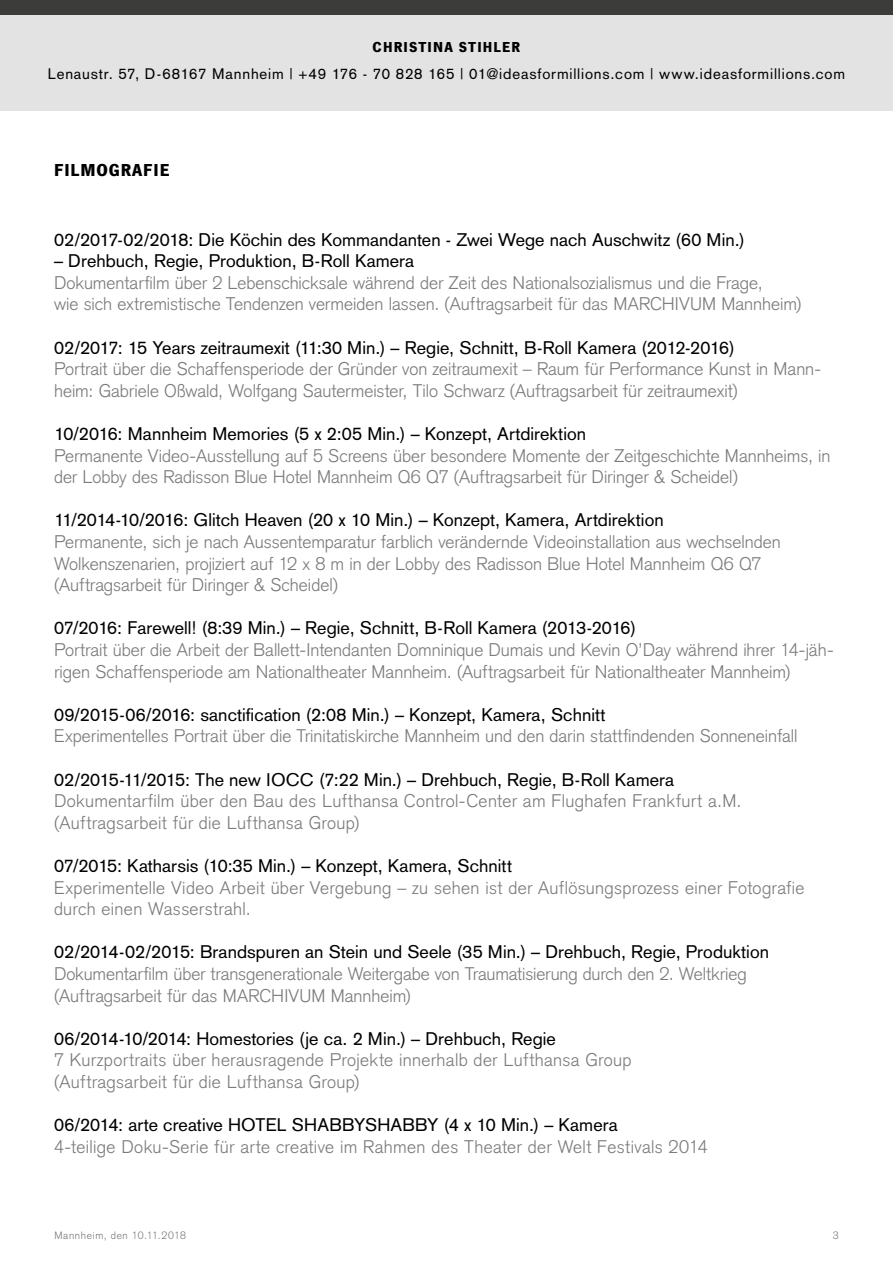
<style>
.page{position:relative;width:893px;height:1263px;background:#fff}
.page>*{position:absolute;margin:0;border:0;box-sizing:border-box;transform-origin:0 0}
.t1{font:300 18px/21.6px "Akzidenz Grotesk";color:#7c7b7b}
.t2{font:18px "Akzidenz Grotesk";color:#000}
.t3{font:300 18px/21.6px "Akzidenz Grotesk";letter-spacing:.02em;color:#7c7b7b}
.t4{font:700 18px "News Got T";letter-spacing:.05em;color:#000}
.t5{font:15px "Akzidenz Grotesk";letter-spacing:.055em;color:#000}
.t6{font:700 15px "News Got T";letter-spacing:.075em;color:#000}
.t7{font:300 10.5px "Akzidenz Grotesk";letter-spacing:.065em;color:#7c7b7b}
</style>
<div class="page">
<div style="left:0;top:13px;width:893px;height:98px;background:#e3e3e3"></div>
<div style="left:0;top:0;width:893px;height:15px;background:#3c3c3b"></div>
<p class="t6" style="left:373px;top:39px;width:149px">CHRISTINA STIHLER</p>
<p class="t5" style="left:48px;top:65px;width:799px">Lenaustr. 57, D-68167 Mannheim | +49 176 - 70 828 165 | 01@ideasformillions.com | www.ideasformillions.com</p>
<p class="t4" style="left:54px;top:159px;width:117px">FILMOGRAFIE</p>
<p class="t2" style="left:54px;top:229px;width:692px">02/2017-02/2018: Die Köchin des Kommandanten - Zwei Wege nach Auschwitz (60 Min.)</p>
<p class="t2" style="left:54px;top:250px;width:362px">– Drehbuch, Regie, Produktion, B-Roll Kamera</p>
<p class="t1" style="left:54px;top:272px;width:749px">Dokumentarfilm über 2 Lebenschicksale während der Zeit des Nationalsozialismus und die Frage,<br>wie sich extremistische Tendenzen vermeiden lassen. (Auftragsarbeit für das MARCHIVUM Mannheim)</p>
<p class="t2" style="left:54px;top:337px;width:682px">02/2017: 15 Years zeitraumexit (11:30 Min.) – Regie, Schnitt, B-Roll Kamera (2012-2016)</p>
<p class="t1" style="left:54px;top:358px;width:769px">Portrait über die Schaffensperiode der Gründer von zeitraumexit – Raum für Performance Kunst in Mann&shy;heim: Gabriele Oßwald, Wolfgang Sautermeister, Tilo Schwarz (Auftragsarbeit für zeitraumexit)</p>
<p class="t2" style="left:54px;top:423px;width:534px">10/2016: Mannheim Memories (5 x 2:05 Min.) – Konzept, Artdirektion</p>
<p class="t1" style="left:54px;top:445px;width:778px">Permanente Video-Ausstellung auf 5 Screens über besondere Momente der Zeitgeschichte Mannheims, in der Lobby des Radisson Blue Hotel Mannheim Q6 Q7 (Auftragsarbeit für Diringer &amp; Scheidel)</p>
<p class="t2" style="left:54px;top:509px;width:611px">11/2014-10/2016: Glitch Heaven (20 x 10 Min.) – Konzept, Kamera, Artdirektion</p>
<p class="t1" style="left:54px;top:531px;width:728px">Permanente, sich je nach Aussentemparatur farblich verändernde Videoinstallation aus wechselnden<br>Wolkenszenarien, projiziert auf 12 x 8 m in der Lobby des Radisson Blue Hotel Mannheim Q6 Q7 (Auftragsarbeit für Diringer &amp; Scheidel)</p>
<p class="t2" style="left:54px;top:617px;width:584px">07/2016: Farewell! (8:39 Min.) – Regie, Schnitt, B-Roll Kamera (2013-2016)</p>
<p class="t1" style="left:54px;top:639px;width:781px">Portrait über die Arbeit der Ballett-Intendanten Domninique Dumais und Kevin O’Day während ihrer 14-jäh&shy;rigen Schaffensperiode am Nationaltheater Mannheim. (Auftragsarbeit für Nationaltheater Mannheim)</p>
<p class="t2" style="left:54px;top:704px;width:553px">09/2015-06/2016: sanctification (2:08 Min.) – Konzept, Kamera, Schnitt</p>
<p class="t1" style="left:54px;top:725px;width:745px">Experimentelles Portrait über die Trinitatiskirche Mannheim und den darin stattfindenden Sonneneinfall</p>
<p class="t2" style="left:54px;top:769px;width:622px">02/2015-11/2015: The new IOCC (7:22 Min.) – Drehbuch, Regie, B-Roll Kamera</p>
<p class="t3" style="left:54px;top:790px;width:689px">Dokumentarfilm über den Bau des Lufthansa Control-Center am Flughafen Frankfurt a.M. (Auftragsarbeit für die Lufthansa Group)</p>
<p class="t2" style="left:54px;top:855px;width:459px">07/2015: Katharsis (10:35 Min.) – Konzept, Kamera, Schnitt</p>
<p class="t3" style="left:54px;top:877px;width:752px">Experimentelle Video Arbeit über Vergebung – zu sehen ist der Auflösungsprozess einer Fotografie durch einen Wasserstrahl.</p>
<p class="t2" style="left:54px;top:941px;width:717px">02/2014-02/2015: Brandspuren an Stein und Seele (35 Min.) – Drehbuch, Regie, Produktion</p>
<p class="t1" style="left:54px;top:963px;width:694px">Dokumentarfilm über transgenerationale Weitergabe von Traumatisierung durch den 2. Weltkrieg (Auftragsarbeit für das MARCHIVUM Mannheim)</p>
<p class="t2" style="left:54px;top:1028px;width:503px">06/2014-10/2014: Homestories (je ca. 2 Min.) – Drehbuch, Regie</p>
<p class="t3" style="left:54px;top:1049px;width:579px">7 Kurzportraits über herausragende Projekte innerhalb der Lufthansa Group (Auftragsarbeit für die Lufthansa Group)</p>
<p class="t2" style="left:54px;top:1114px;width:565px">06/2014: arte creative HOTEL SHABBYSHABBY (4 x 10 Min.) – Kamera</p>
<p class="t3" style="left:54px;top:1136px;width:655px">4-teilige Doku-Serie für arte creative im Rahmen des Theater der Welt Festivals 2014</p>
<p class="t7" style="left:54px;top:1229px;width:133px">Mannheim, den 10.11.2018</p>
<p class="t7" style="left:833px;top:1229px;width:7px">3</p>
</div>
